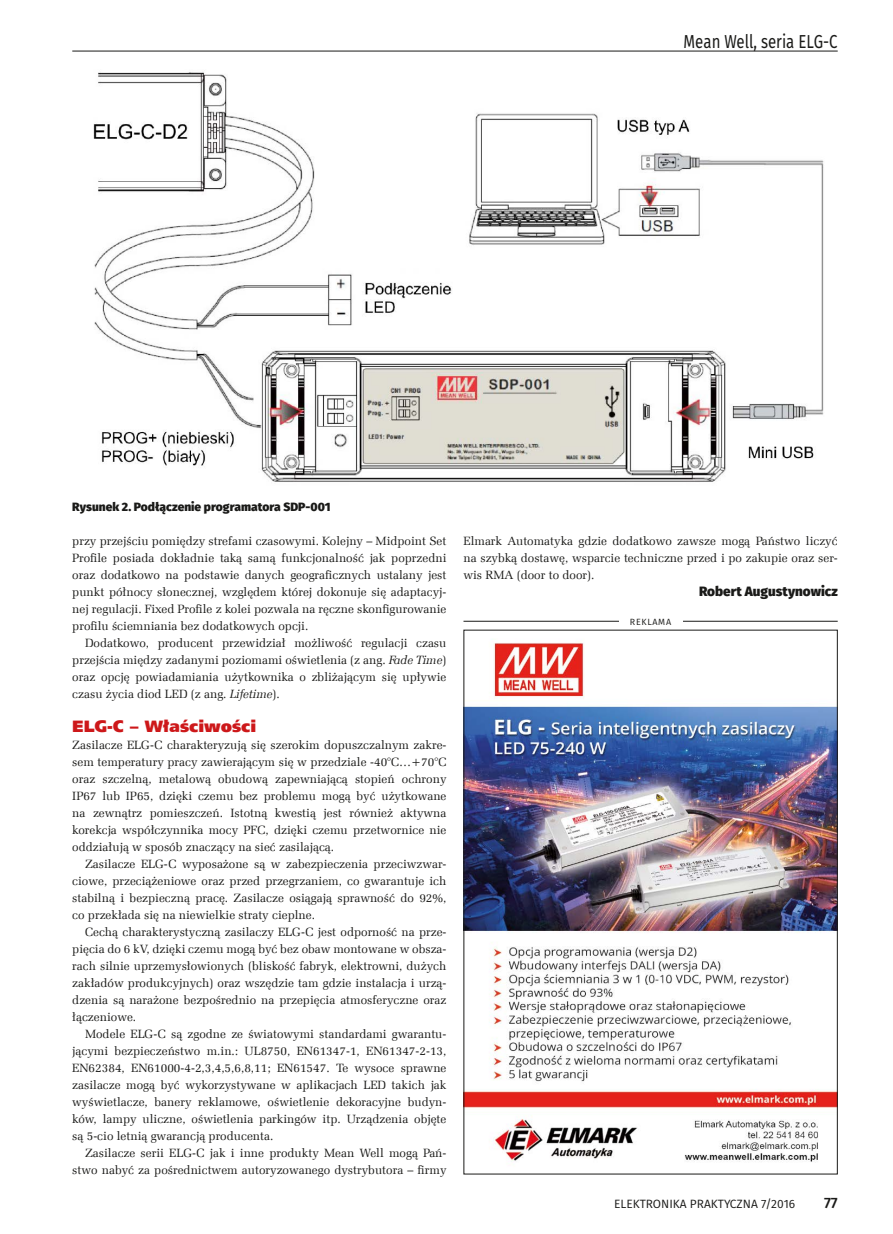
<style>
.page{position:relative;width:893px;height:1234px;background:#fff}
.page>*{position:absolute;margin:0;border:0;box-sizing:border-box;transform-origin:0 0}
.t1{font:18.75px "Fira Sans";color:#1a1a18;scale:.8 1}
.t2{font:16.5px "Humnst 777 X Blk EU";color:#cd181a}
.t3{font:500 15px "Fira Sans";color:#1a1a18}
.t4{font:800 13.5px "Fira Sans";color:#1a1a18}
.t5{font:12px/17px "Zapf Ellipt EU";color:#1a1a18;text-align:justify}
.t6{font:800 12px "Fira Sans";color:#1a1a18}
.t7{font:12px "Fira Sans";color:#1a1a18}
.t8{font:9px "Fira Sans";letter-spacing:.075em;color:#1a1a18}
.s1{font-style:italic}
</style>
<div class="page">
<hr style="left:463px;top:621px;width:375px;height:1px;background:#1a1a18">
<div style="left:619px;top:612px;width:63px;height:17px;background:#fff"></div>
<hr style="left:72px;top:51px;width:766px;height:1px;background:#1a1a18">
<img style="left:465px;top:642px;width:371px;height:520px">
<img style="left:93px;top:72px;width:731px;height:410px">
<h1 class="t1" style="left:683px;top:28px;width:194px">Mean Well, seria ELG-C</h1>
<p class="t6" style="left:72px;top:498px;width:260px">Rysunek 2. Podłączenie programatora SDP-001</p>
<p class="t5" style="left:72px;top:532px;width:376px">przy przejściu pomiędzy strefami czasowymi. Kolejny – Midpoint Set Profile posiada dokładnie taką samą funkcjonalność jak poprzedni oraz dodatkowo na podstawie danych geograficznych ustalany jest punkt północy słonecznej, względem której dokonuje się adaptacyj&shy;nej regulacji. Fixed Profile z kolei pozwala na ręczne skonfigurowanie profilu ściemniania bez dodatkowych opcji.</p>
<p class="t5" style="left:72px;top:634px;width:376px;text-indent:13px">Dodatkowo, producent przewidział możliwość regulacji czasu przejścia między zadanymi poziomami oświetlenia (z ang. <span class="s1">Fade Time</span>) oraz opcję powiadamiania użytkownika o zbliżającym się upływie czasu życia diod LED (z ang. <span class="s1">Lifetime</span>).</p>
<h2 class="t2" style="left:72px;top:715px;width:185px">ELG-C – Właściwości</h2>
<p class="t5" style="left:72px;top:736px;width:376px">Zasilacze ELG-C charakteryzują się szerokim dopuszczalnym zakre&shy;sem temperatury pracy zawierającym się w przedziale -40°C…+70°C oraz szczelną, metalową obudową zapewniającą stopień ochrony IP67 lub IP65, dzięki czemu bez problemu mogą być użytkowane na zewnątrz pomieszczeń. Istotną kwestią jest również aktywna korekcja współczynnika mocy PFC, dzięki czemu przetwornice nie oddziałują w sposób znaczący na sieć zasilającą.</p>
<p class="t5" style="left:72px;top:855px;width:376px;text-indent:13px">Zasilacze ELG-C wyposażone są w zabezpieczenia przeciwzwar&shy;ciowe, przeciążeniowe oraz przed przegrzaniem, co gwarantuje ich stabilną i bezpieczną pracę. Zasilacze osiągają sprawność do 92%, co przekłada się na niewielkie straty cieplne.</p>
<p class="t5" style="left:72px;top:923px;width:376px;text-indent:13px">Cechą charakterystyczną zasilaczy ELG-C jest odporność na prze&shy;pięcia do 6 kV, dzięki czemu mogą być bez obaw montowane w obsza&shy;rach silnie uprzemysłowionych (bliskość fabryk, elektrowni, dużych zakładów produkcyjnych) oraz wszędzie tam gdzie instalacja i urzą&shy;dzenia są narażone bezpośrednio na przepięcia atmosferyczne oraz łączeniowe.</p>
<p class="t5" style="left:72px;top:1025px;width:376px;text-indent:13px">Modele ELG-C są zgodne ze światowymi standardami gwarantu&shy;jącymi bezpieczeństwo m.in.: UL8750, EN61347-1, EN61347-2-13, EN62384, EN61000-4-2,3,4,5,6,8,11; EN61547. Te wysoce sprawne zasilacze mogą być wykorzystywane w aplikacjach LED takich jak wyświetlacze, banery reklamowe, oświetlenie dekoracyjne budyn&shy;ków, lampy uliczne, oświetlenia parkingów itp. Urządzenia objęte są 5-cio letnią gwarancją producenta.</p>
<p class="t5" style="left:72px;top:1144px;width:376px;text-align:right">Zasilacze serii ELG-C jak i inne produkty Mean Well mogą Pań&shy;stwo nabyć za pośrednictwem autoryzowanego dystrybutora – firmy</p>
<p class="t5" style="left:463px;top:532px;width:376px">Elmark Automatyka gdzie dodatkowo zawsze mogą Państwo liczyć na szybką dostawę, wsparcie techniczne przed i po zakupie oraz ser&shy;wis RMA (door to door).</p>
<p class="t4" style="left:699px;top:581px;width:140px">Robert Augustynowicz</p>
<p class="t8" style="left:630px;top:615px;width:43px">REKLAMA</p>
<p class="t7" style="left:614px;top:1195px;width:183px">ELEKTRONIKA PRAKTYCZNA 7/2016</p>
<p class="t3" style="left:824px;top:1192px;width:15px">77</p>
</div>
